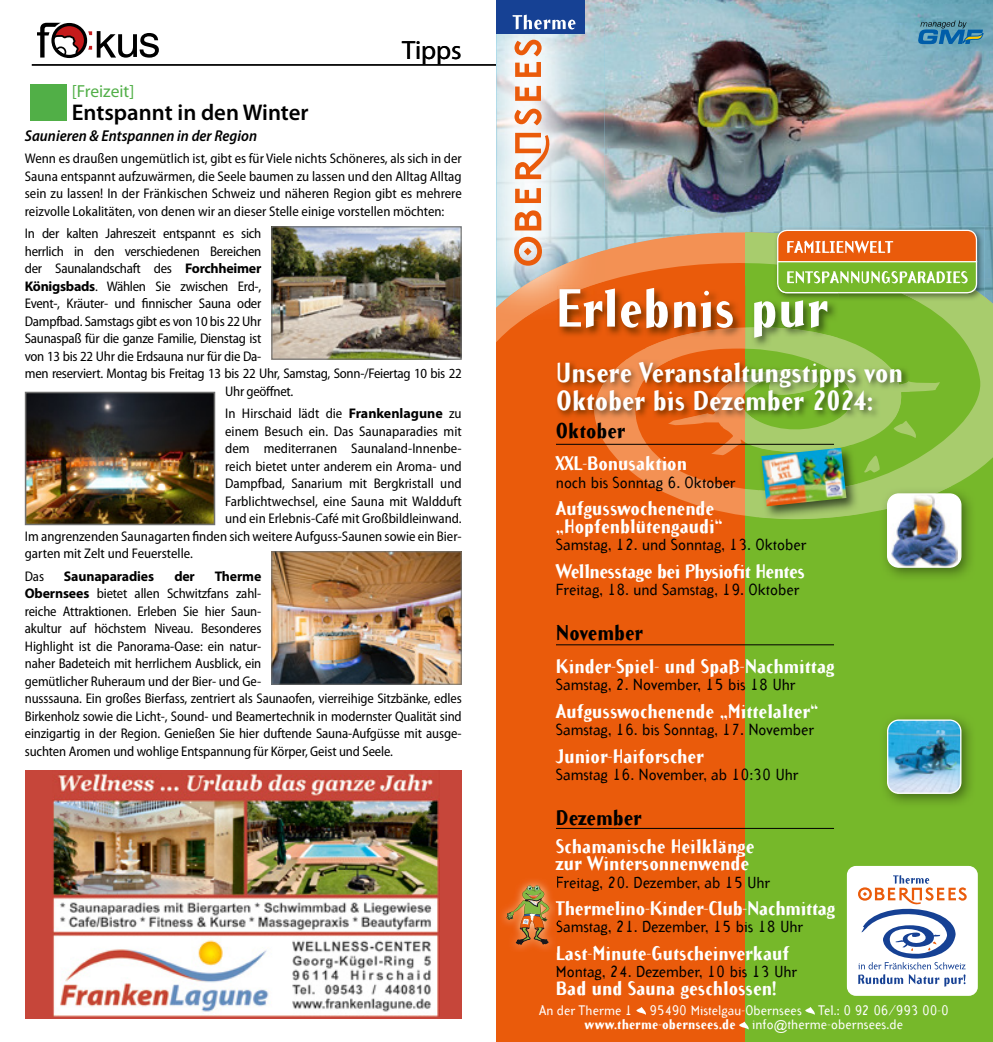
<style>
.page{position:relative;width:993px;height:1042px;background:#fff}
.page>*{position:absolute;margin:0;border:0;box-sizing:border-box;transform-origin:0 0}
.t1{font:700 52.5px "Arbitrary OT";letter-spacing:.005em;color:#fff}
.t2{font:700 27.12px/28px "Arbitrary OT";color:#fff}
.t3{font:26.43px "Myriad Pro";color:#000}
.t4{font:600 22.75px "Myriad Pro";color:#000}
.t5{font:700 21px "Arbitrary OT";color:#000}
.t6{font:700 19.25px/17.5px "Arbitrary OT";color:#fff}
.t7{font:700 19.25px "Arbitrary OT";letter-spacing:-.025em;color:#fff}
.t8{font:17.5px "Myriad Pro";color:#51af47}
.t9{font:15.75px "Arbitrary OT";color:#000}
.t10{font:italic 600 semi-condensed 15.75px "Myriad Pro";color:#000}
.t11{font:semi-condensed 14px/17.5px "Myriad Pro";letter-spacing:-.01em;color:#000;text-align:justify}
.t12{font:700 14px "Myriad Pro";letter-spacing:-.01em;color:#000}
.t13{font:13.47px/14.7px "Arbitrary OT";letter-spacing:.005em;color:#fff;text-align:center}
.s1{font-weight:700;font-stretch:normal}
.s2{font-weight:700}
.s3{font-family:"Arial"}
</style>
<div class="page">
<svg style="left:37px;top:23px;width:122px;height:35px"></svg>
<div style="left:51px;top:23px;width:36px;height:35px;border:3px solid #000;border-radius:50%"></div>
<hr style="left:32px;top:64px;width:935px;height:2px;background:#000">
<img style="left:28px;top:395px;width:184px;height:127px">
<div style="left:25px;top:392px;width:190px;height:133px;border:2px solid #70706f"></div>
<img style="left:273px;top:228px;width:186px;height:130px">
<div style="left:271px;top:226px;width:190px;height:134px;border:1px solid #70706f"></div>
<img style="left:273px;top:553px;width:186px;height:130px">
<div style="left:271px;top:551px;width:190px;height:134px;border:1px solid #70706f"></div>
<div style="left:25px;top:770px;width:436px;height:248px;background:#c6463a"></div>
<img style="left:52px;top:773px;width:387px;height:243px">
<img style="left:604px;top:0;width:388px;height:220px">
<div style="left:496px;top:220px;width:249px;height:822px;background:#ea5b0b"></div>
<svg style="left:496px;top:232px;width:249px;height:288px;background:#ea6b22"></svg>
<div style="left:745px;top:220px;width:247px;height:822px;background:#76b82a"></div>
<svg style="left:745px;top:232px;width:247px;height:288px;background:#8bc049"></svg>
<img style="left:496px;top:0;width:108px;height:250px">
<img style="left:496px;top:250px;width:108px;height:70px">
<svg style="left:514px;top:210px;width:27px;height:20px"></svg>
<svg style="left:515px;top:188px;width:26px;height:15px"></svg>
<svg style="left:515px;top:133px;width:35px;height:46px"></svg>
<svg style="left:514px;top:109px;width:27px;height:16px"></svg>
<svg style="left:515px;top:86px;width:26px;height:15px"></svg>
<svg style="left:515px;top:62px;width:26px;height:15px"></svg>
<svg style="left:514px;top:40px;width:27px;height:16px"></svg>
<svg style="left:514px;top:237px;width:28px;height:29px"></svg>
<div style="left:496px;top:0;width:88px;height:34px;background:#164194"></div>
<svg style="left:512px;top:15px;width:63px;height:15px"></svg>
<img style="left:773px;top:226px;width:211px;height:7px">
<img style="left:773px;top:233px;width:211px;height:68px">
<svg style="left:776px;top:229px;width:201px;height:64px;background:#bf9a42"></svg>
<svg style="left:636px;top:1007px;width:11px;height:8px"></svg>
<svg style="left:804px;top:1007px;width:11px;height:8px"></svg>
<svg style="left:738px;top:1021px;width:11px;height:8px"></svg>
<div style="left:846px;top:866px;width:131px;height:130px;background:#fff;border-radius:9px"></div>
<svg style="left:858px;top:875px;width:108px;height:111px"></svg>
<svg style="left:917px;top:21px;width:66px;height:23px;background:#4183a5"></svg>
<img style="left:557px;top:286px;width:280px;height:62px">
<img style="left:644px;top:327px;width:193px;height:21px">
<img style="left:557px;top:286px;width:47px;height:34px">
<img style="left:557px;top:286px;width:33px;height:13px">
<img style="left:773px;top:286px;width:64px;height:15px">
<img style="left:777px;top:286px;width:60px;height:7px">
<img style="left:554px;top:359px;width:40px;height:60px">
<img style="left:594px;top:359px;width:315px;height:60px">
<hr style="left:555px;top:444px;width:278px;height:1px;background:#000">
<hr style="left:555px;top:644px;width:278px;height:1px;background:#000">
<hr style="left:555px;top:828px;width:278px;height:1px;background:#000">
<img style="left:498px;top:877px;width:59px;height:75px">
<svg style="left:557px;top:877px;width:1px;height:14px"></svg>
<svg style="left:555px;top:901px;width:2px;height:34px"></svg>
<svg style="left:506px;top:885px;width:43px;height:59px;background:#bf7a36"></svg>
<img style="left:758px;top:445px;width:101px;height:74px">
<img style="left:761px;top:448px;width:85px;height:58px">
<img style="left:879px;top:712px;width:96px;height:96px">
<img style="left:887px;top:720px;width:73px;height:73px">
<div style="left:886px;top:719px;width:75px;height:75px;border:1px solid #fff;border-radius:11px"></div>
<img style="left:879px;top:486px;width:96px;height:96px">
<img style="left:879px;top:486px;width:72px;height:24px">
<svg style="left:887px;top:494px;width:73px;height:73px"></svg>
<img style="left:890px;top:494px;width:59px;height:73px">
<div style="left:886px;top:493px;width:75px;height:75px;border:1px solid #fff;border-radius:11px"></div>
<h3 class="t3" style="left:402px;top:34px;width:61px">Tipps</h3>
<p class="t8" style="left:25px;top:81px;width:111px">■[Freizeit]</p>
<h3 class="t4" style="left:72px;top:100px;width:238px">Entspannt in den Winter</h3>
<p class="t10" style="left:25px;top:127px;width:234px">Saunieren &amp; Entspannen in der Region</p>
<p class="t11" style="left:25px;top:150px;width:438px">Wenn es draußen ungemütlich ist, gibt es für Viele nichts Schöneres, als sich in der Sauna entspannt aufzuwärmen, die Seele baumen zu lassen und den Alltag Alltag sein zu lassen! In der Fränkischen Schweiz und näheren Region gibt es mehrere reizvolle Lokalitäten, von denen wir an dieser Stelle einige vorstellen möchten:</p>
<p class="t11" style="left:25px;top:225px;width:238px">In der kalten Jahreszeit entspannt es sich</p>
<p class="t11" style="left:25px;top:242px;width:238px">herrlich in den verschiedenen Bereichen</p>
<p class="t11" style="left:25px;top:260px;width:238px">der Saunalandschaft des <span class="s1">Forchheimer</span></p>
<p class="t11" style="left:25px;top:277px;width:238px"><span class="s1">Königsbads</span>. Wählen Sie zwischen Erd-,</p>
<p class="t11" style="left:25px;top:295px;width:238px">Event-, Kräuter- und finnischer Sauna oder</p>
<p class="t11" style="left:25px;top:312px;width:238px">Dampfbad. Samstags gibt es von 10 bis 22 Uhr</p>
<p class="t11" style="left:25px;top:330px;width:238px">Saunaspaß für die ganze Familie, Dienstag ist</p>
<p class="t11" style="left:25px;top:347px;width:238px">von 13 bis 22 Uhr die Erdsauna nur für die Da-</p>
<p class="t11" style="left:25px;top:365px;width:438px">men reserviert. Montag bis Freitag 13 bis 22 Uhr, Samstag, Sonn-/Feiertag 10 bis 22</p>
<p class="t11" style="left:225px;top:382px;width:70px">Uhr geöffnet.</p>
<p class="t11" style="left:225px;top:405px;width:238px">In Hirschaid lädt die <span class="s1">Frankenlagune</span> zu</p>
<p class="t11" style="left:225px;top:422px;width:238px">einem Besuch ein. Das Saunaparadies mit</p>
<p class="t11" style="left:225px;top:440px;width:238px">dem mediterranen Saunaland-Innenbe-</p>
<p class="t11" style="left:225px;top:457px;width:238px">reich bietet unter anderem ein Aroma- und</p>
<p class="t11" style="left:225px;top:475px;width:238px">Dampfbad, Sanarium mit Bergkristall und</p>
<p class="t11" style="left:225px;top:492px;width:238px">Farblichtwechsel, eine Sauna mit Waldduft</p>
<p class="t11" style="left:225px;top:510px;width:238px">und ein Erlebnis-Café mit Großbildleinwand.</p>
<p class="t11" style="left:25px;top:527px;width:438px">Im angrenzenden Saunagarten finden sich weitere Aufguss-Saunen sowie ein Bier-</p>
<p class="t11" style="left:25px;top:545px;width:170px">garten mit Zelt und Feuerstelle.</p>
<p class="t11" style="left:25px;top:567px;width:21px">Das</p>
<p class="t12" style="left:64px;top:568px;width:92px">Saunaparadies</p>
<p class="t12" style="left:174px;top:568px;width:22px">der</p>
<p class="t11" style="left:25px;top:567px;width:438px;text-align:left;text-indent:190px"><span class="s1">Therme<br>Obernsees</span> bietet allen Schwitzfans zahl-<br>reiche Attraktionen. Erleben Sie hier Saun-<br>akultur auf höchstem Niveau. Besonderes<br>Highlight ist die Panorama-Oase: ein natur-<br>naher Badeteich mit herrlichem Ausblick, ein<br>gemütlicher Ruheraum und der Bier- und Ge-<br>nusssauna. Ein großes Bierfass, zentriert als Saunaofen, vierreihige Sitzbänke, edles Birkenholz sowie die Licht-, Sound- und Beamertechnik in modernster Qualität sind einzigartig in der Region. Genießen Sie hier duftende Sauna-Aufgüsse mit ausge&shy;suchten Aromen und wohlige Entspannung für Körper, Geist und Seele.</p>
<h1 class="t1" style="left:555px;top:274px;width:273px">Erlebnis pur</h1>
<h2 class="t2" style="left:556px;top:357px;width:348px">Unsere Veranstaltungstipps von<br>Oktober bis Dezember 2024:</h2>
<h3 class="t5" style="left:555px;top:417px;width:71px">Oktober</h3>
<h3 class="t6" style="left:555px;top:454px;width:133px">XXL-Bonusaktion</h3>
<p class="t9" style="left:555px;top:472px;width:181px">noch bis Sonntag 6. Oktober</p>
<h3 class="t6" style="left:555px;top:499px;width:168px">Aufgusswochenende „Hopfenblütengaudi“</h3>
<p class="t9" style="left:555px;top:535px;width:252px">Samstag, 12. und Sonntag, 13. Oktober</p>
<h3 class="t7" style="left:555px;top:559px;width:250px">Wellnesstage bei Physiofit Hentes</h3>
<p class="t9" style="left:555px;top:579px;width:245px">Freitag, 18. und Samstag, 19. Oktober</p>
<h3 class="t5" style="left:555px;top:619px;width:88px">November</h3>
<h3 class="t6" style="left:555px;top:656px;width:280px">Kinder-Spiel- und Spaß-Nachmittag</h3>
<p class="t9" style="left:555px;top:674px;width:241px">Samstag, 2. November, 15 bis 18 Uhr</p>
<h3 class="t6" style="left:555px;top:701px;width:264px">Aufgusswochenende „Mittelalter“</h3>
<p class="t9" style="left:555px;top:719px;width:259px">Samstag, 16. bis Sonntag, 17. November</p>
<h3 class="t6" style="left:555px;top:746px;width:149px">Junior-Haiforscher</h3>
<p class="t9" style="left:555px;top:764px;width:244px">Samstag 16. November, ab 10:30 Uhr</p>
<h3 class="t5" style="left:555px;top:804px;width:87px">Dezember</h3>
<h3 class="t6" style="left:555px;top:836px;width:200px">Schamanische Heilklänge zur Wintersonnenwende</h3>
<p class="t9" style="left:555px;top:872px;width:215px">Freitag, 20. Dezember, ab 15 Uhr</p>
<h3 class="t6" style="left:555px;top:899px;width:281px">Thermelino-Kinder-Club-Nachmittag</h3>
<p class="t9" style="left:555px;top:917px;width:248px">Samstag, 21. Dezember, 15 bis 18 Uhr</p>
<h3 class="t6" style="left:555px;top:943px;width:235px">Last-Minute-Gutscheinverkauf</h3>
<p class="t9" style="left:555px;top:962px;width:242px">Montag, 24. Dezember, 10 bis 13 Uhr</p>
<h3 class="t6" style="left:555px;top:978px;width:222px">Bad und Sauna geschlossen!</h3>
<p class="t13" style="left:539px;top:1002px;width:411px">An der Therme 1 95490 Mistelgau-Obernsees Tel.: 0 92 06/993 00-0 <span class="s2">www.therme-obernsees.de</span> info<span class="s3">@</span>therme-obernsees.de</p>
</div>
